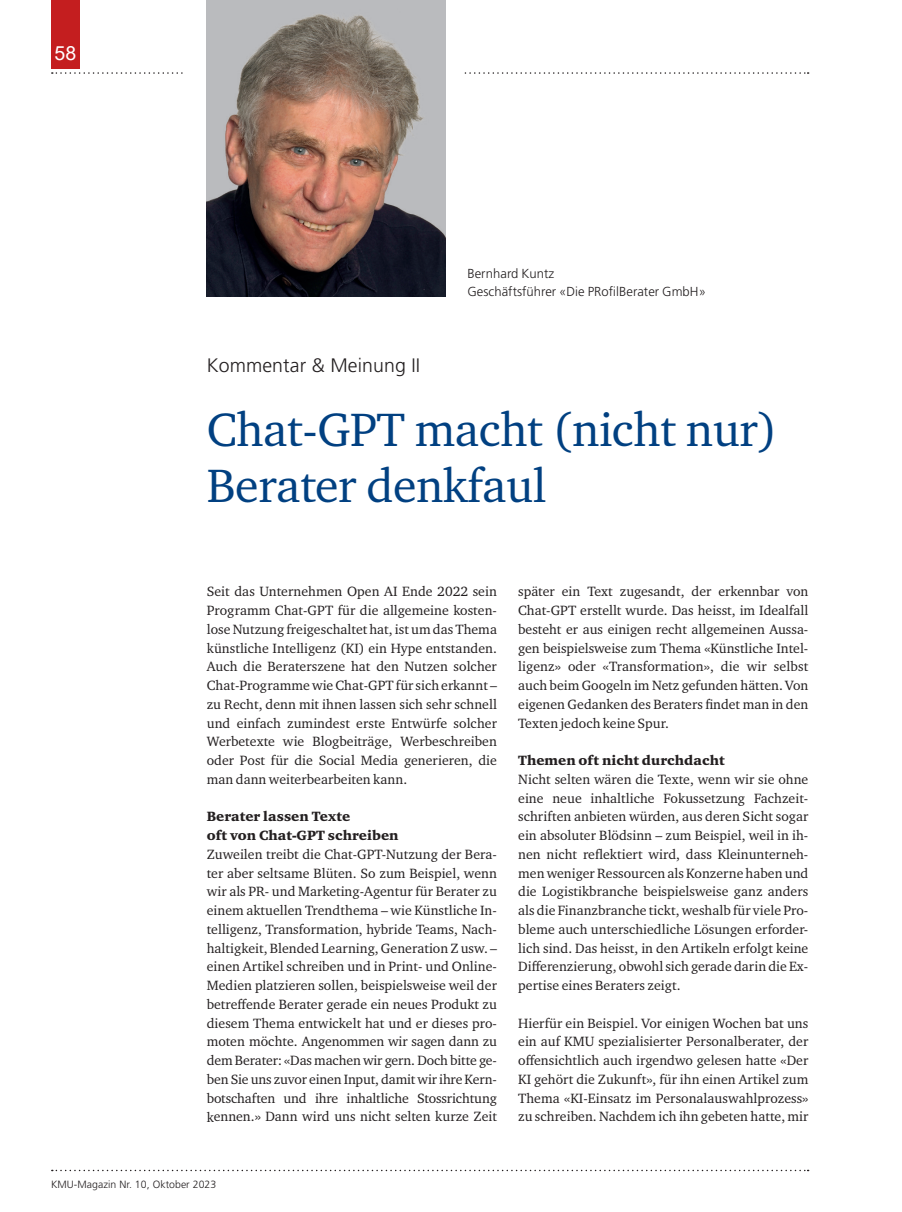
<style>
.page{position:relative;width:902px;height:1212px;background:#fff}
.page>*{position:absolute;margin:0;border:0;box-sizing:border-box;transform-origin:0 0}
.t1{font:48px/55.5px "Charter ITC Std";letter-spacing:-.01em;color:#014081}
.t2{font:300 19.5px "Frutiger LT Std";letter-spacing:.005em;color:#231f20}
.t3{font:19.5px "Arial";color:#fff}
.t4{font:13.8px/18.8px "Charter ITC Std";letter-spacing:.005em;color:#231f20;text-align:justify}
.t5{font:900 13.8px/18.8px "Charter ITC Std";letter-spacing:.005em;color:#231f20}
.t6{font:300 13.05px/18.8px "Frutiger LT Std";letter-spacing:.005em;color:#231f20}
.t7{font:300 10.5px "Frutiger LT Std";letter-spacing:.005em;color:#231f20}
</style>
<div class="page">
<div style="left:51px;top:0;width:29px;height:68px;background:#c41e1f"></div>
<svg style="left:52px;top:1170px;width:756px;height:1px"></svg>
<svg style="left:52px;top:72px;width:756px;height:2px"></svg>
<div style="left:183px;top:0;width:279px;height:165px;background:#fff"></div>
<img style="left:207px;top:0;width:238px;height:296px">
<h2 class="t3" style="left:55px;top:39px;width:23px">58</h2>
<p class="t6" style="left:467px;top:264px;width:240px">Bernhard Kuntz<br>Geschäftsführer «Die PRofilBerater GmbH»</p>
<h2 class="t2" style="left:207px;top:354px;width:215px">Kommentar &amp; Meinung II</h2>
<h1 class="t1" style="left:207px;top:401px;width:572px">Chat-GPT macht (nicht nur)<br>Berater denkfaul</h1>
<p class="t4" style="left:207px;top:582px;width:292px">Seit das Unternehmen Open AI Ende 2022 sein Programm Chat-GPT für die allgemeine kosten&shy;lose Nutzung freigeschaltet hat, ist um das Thema künstliche Intelligenz (KI) ein Hype entstanden.<br>Auch die Beraterszene hat den Nutzen solcher Chat-Programme wie Chat-GPT für sich erkannt – zu Recht, denn mit ihnen lassen sich sehr schnell und einfach zumindest erste Entwürfe solcher Werbetexte wie Blogbeiträge, Werbeschreiben oder Post für die Social Media generieren, die man dann weiterbearbeiten kann.</p>
<p class="t5" style="left:207px;top:807px;width:193px">Berater lassen Texte<br>oft von Chat-GPT schreiben</p>
<p class="t4" style="left:207px;top:844px;width:292px">Zuweilen treibt die Chat-GPT-Nutzung der Bera&shy;ter aber seltsame Blüten. So zum Beispiel, wenn wir als PR- und Marketing-Agentur für Berater zu einem aktuellen Trendthema – wie Künstliche In&shy;telligenz, Transformation, hybride Teams, Nach&shy;haltigkeit, Blended Learning, Generation Z usw. – einen Artikel schreiben und in Print- und Online-Medien platzieren sollen, beispielsweise weil der betreffende Berater gerade ein neues Produkt zu diesem Thema entwickelt hat und er dieses pro&shy;moten möchte. Angenommen wir sagen dann zu dem Berater: «Das machen wir gern. Doch bitte ge&shy;ben Sie uns zuvor einen Input, damit wir ihre Kern&shy;botschaften und ihre inhaltliche Stossrichtung kennen.» Dann wird uns nicht selten kurze Zeit</p>
<p class="t4" style="left:518px;top:582px;width:292px">später ein Text zugesandt, der erkennbar von Chat-GPT erstellt wurde. Das heisst, im Idealfall besteht er aus einigen recht allgemeinen Aussa&shy;gen beispielsweise zum Thema «Künstliche Intel&shy;ligenz» oder «Transformation», die wir selbst auch beim Googeln im Netz gefunden hätten. Von eigenen Gedanken des Beraters findet man in den Texten jedoch keine Spur.</p>
<p class="t5" style="left:518px;top:751px;width:208px">Themen oft nicht durchdacht</p>
<p class="t4" style="left:518px;top:770px;width:292px">Nicht selten wären die Texte, wenn wir sie ohne eine neue inhaltliche Fokussetzung Fachzeit&shy;schriften anbieten würden, aus deren Sicht sogar ein absoluter Blödsinn – zum Beispiel, weil in ih&shy;nen nicht reflektiert wird, dass Kleinunterneh&shy;men weniger Ressourcen als Konzerne haben und die Logistikbranche beispielsweise ganz anders als die Finanzbranche tickt, weshalb für viele Pro&shy;bleme auch unterschiedliche Lösungen erforder&shy;lich sind. Das heisst, in den Artikeln erfolgt keine Differenzierung, obwohl sich gerade darin die Ex&shy;pertise eines Beraters zeigt.</p>
<p class="t4" style="left:518px;top:1013px;width:292px">Hierfür ein Beispiel. Vor einigen Wochen bat uns ein auf KMU spezialisierter Personalberater, der offensichtlich auch irgendwo gelesen hatte «Der KI gehört die Zukunft», für ihn einen Artikel zum Thema «KI-Einsatz im Personalauswahlprozess» zu schreiben. Nachdem ich ihn gebeten hatte, mir</p>
<p class="t7" style="left:51px;top:1178px;width:167px">KMU-Magazin Nr. 10, Oktober 2023</p>
</div>
